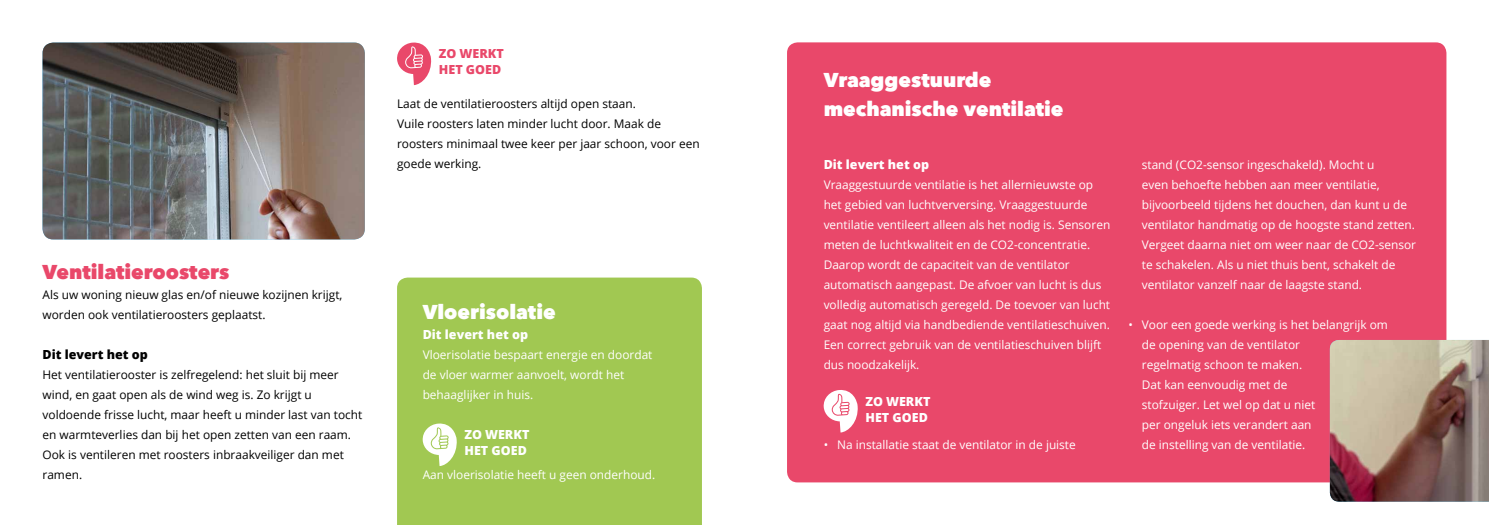
<style>
.page{position:relative;width:1489px;height:525px;background:#fff}
.page>*{position:absolute;margin:0;border:0;box-sizing:border-box;transform-origin:0 0}
.t1{font:800 20px/28.8px "Avenir Next";color:#fff}
.t2{font:800 20px "Avenir Next";color:#e9486a}
.t3{font:800 12.5px/16.2px "Open Sans";color:#fff}
.t4{font:800 12.5px "Open Sans";color:#000}
.t5{font:800 12.5px/16.2px "Open Sans";color:#e9486a}
.t6{font:11.88px/20px "Open Sans";color:#fff}
.t7{font:11.88px/20px "Open Sans";color:#000}
</style>
<div class="page">
<div style="left:787px;top:42px;width:659px;height:440px;background:#e9486a;border-radius:11px"></div>
<img style="left:1329px;top:340px;width:159px;height:161px">
<div style="left:397px;top:277px;width:305px;height:247px;background:#a1c852"></div>
<svg style="left:397px;top:42px;width:35px;height:43px"></svg>
<svg style="left:422px;top:422px;width:35px;height:44px"></svg>
<svg style="left:823px;top:390px;width:35px;height:42px"></svg>
<img style="left:43px;top:43px;width:322px;height:196px">
<p class="t5" style="left:439px;top:45px;width:66px">ZO WERKT<br>HET GOED</p>
<p class="t7" style="left:397px;top:94px;width:304px">Laat de ventilatieroosters altijd open staan.<br>Vuile roosters laten minder lucht door. Maak de roosters minimaal twee keer per jaar schoon, voor een goede werking.</p>
<h1 class="t2" style="left:43px;top:259px;width:188px">Ventilatieroosters</h1>
<p class="t7" style="left:43px;top:284px;width:301px">Als uw woning nieuw glas en/of nieuwe kozijnen krijgt, worden ook ventilatieroosters geplaatst.</p>
<p class="t4" style="left:43px;top:344px;width:107px">Dit levert het op</p>
<p class="t7" style="left:43px;top:364px;width:321px">Het ventilatierooster is zelfregelend: het sluit bij meer wind, en gaat open als de wind weg is. Zo krijgt u voldoende frisse lucht, maar heeft u minder last van tocht en warmteverlies dan bij het open zetten van een raam.<br>Ook is ventileren met roosters inbraakveiliger dan met ramen.</p>
<h1 class="t1" style="left:422px;top:297px;width:134px">Vloerisolatie</h1>
<p class="t3" style="left:422px;top:325px;width:107px">Dit levert het op</p>
<p class="t6" style="left:422px;top:344px;width:231px">Vloerisolatie bespaart energie en doordat de vloer warmer aanvoelt, wordt het behaaglijker in huis.</p>
<p class="t3" style="left:464px;top:425px;width:66px">ZO WERKT<br>HET GOED</p>
<p class="t6" style="left:422px;top:464px;width:234px">Aan vloerisolatie heeft u geen onderhoud.</p>
<h1 class="t1" style="left:823px;top:66px;width:241px">Vraaggestuurde mechanische ventilatie</h1>
<p class="t3" style="left:823px;top:155px;width:107px">Dit levert het op</p>
<p class="t6" style="left:823px;top:174px;width:288px">Vraaggestuurde ventilatie is het allernieuwste op het gebied van luchtverversing. Vraaggestuurde ventilatie ventileert alleen als het nodig is. Sensoren meten de luchtkwaliteit en de CO2-concentratie.<br>Daarop wordt de capaciteit van de ventilator automatisch aangepast. De afvoer van lucht is dus volledig automatisch geregeld. De toevoer van lucht gaat nog altijd via handbediende ventilatieschuiven.<br>Een correct gebruik van de ventilatieschuiven blijft dus noodzakelijk.</p>
<p class="t3" style="left:865px;top:392px;width:66px">ZO WERKT<br>HET GOED</p>
<p class="t6" style="left:823px;top:434px;width:254px">• Na installatie staat de ventilator in de juiste</p>
<p class="t6" style="left:1141px;top:154px;width:276px">stand (CO2-sensor ingeschakeld). Mocht u<br>even behoefte hebben aan meer ventilatie, bijvoorbeeld tijdens het douchen, dan kunt u de ventilator handmatig op de hoogste stand zetten.<br>Vergeet daarna niet om weer naar de CO2-sensor te schakelen. Als u niet thuis bent, schakelt de ventilator vanzelf naar de laagste stand.</p>
<p class="t6" style="left:1141px;top:314px;width:248px;text-indent:-13px">• Voor een goede werking is het belangrijk om de opening van de ventilator<br>regelmatig schoon te maken.<br>Dat kan eenvoudig met de<br>stofzuiger. Let wel op dat u niet<br>per ongeluk iets verandert aan<br>de instelling van de ventilatie.</p>
</div>
